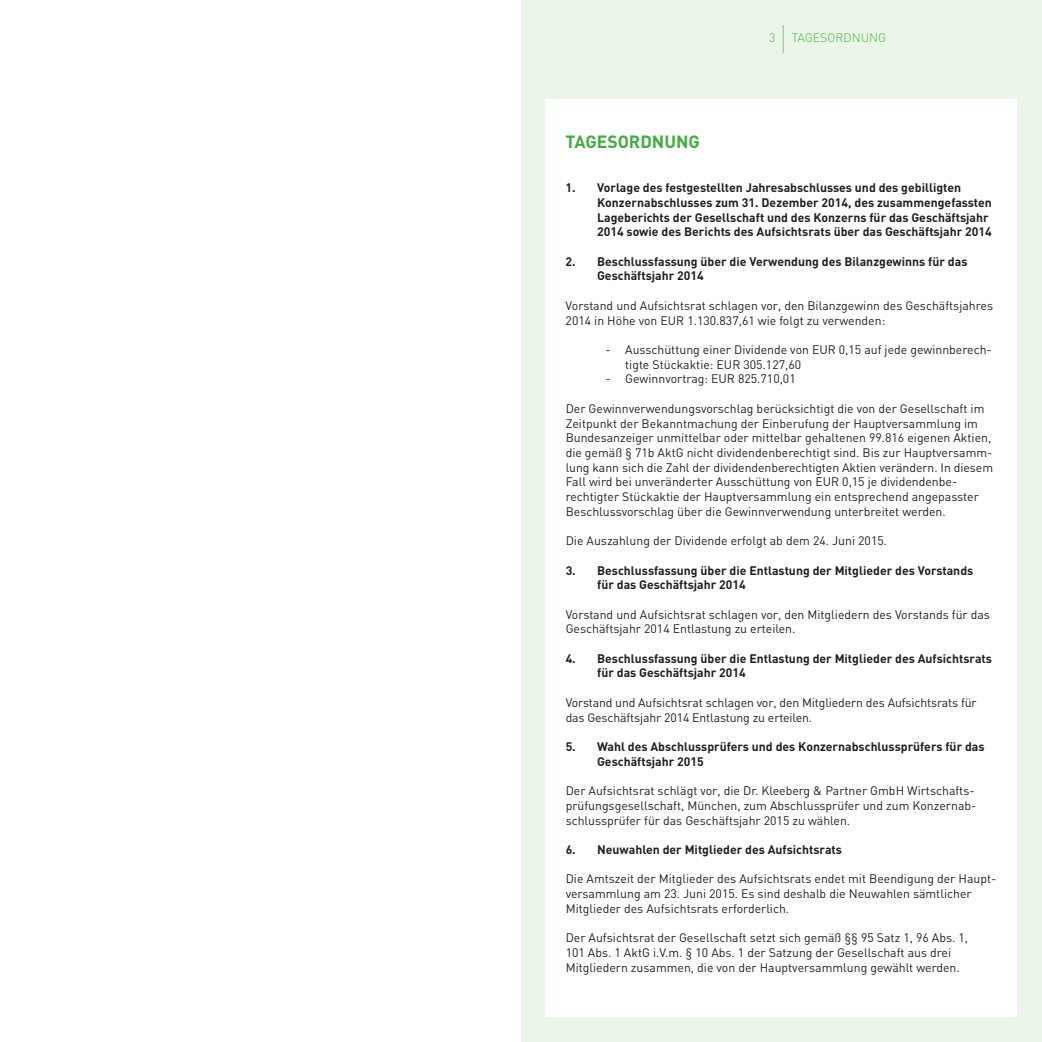
<style>
.page{position:relative;width:1042px;height:1042px;background:#fff}
.page>*{position:absolute;margin:0;border:0;box-sizing:border-box;transform-origin:0 0}
.t1{font:300 33.07px "DIN";color:#49b748;scale:.37 1}
.t2{font:700 17.5px "DIN";color:#44aa42}
.t3{font:12.25px/14.7px "DIN";color:#231f20}
.t4{font:700 12.25px/14.7px "DIN";color:#231f20}
.t5{font:300 12.25px "DIN";color:#49b748}
</style>
<div class="page">
<div style="left:521px;top:0;width:521px;height:1042px;background:#ebf5e8"></div>
<div style="left:546px;top:99px;width:471px;height:918px;background:#fff"></div>
<p class="t5" style="left:769px;top:30px;width:8px">3</p>
<h1 class="t1" style="left:781px;top:17px;width:12px">|</h1>
<p class="t5" style="left:792px;top:30px;width:96px">TAGESORDNUNG</p>
<h2 class="t2" style="left:566px;top:130px;width:135px">TAGESORDNUNG</h2>
<p class="t4" style="left:597px;top:180px;width:396px;text-indent:-31px">1. Vorlage des festgestellten Jahresabschlusses und des gebilligten Konzernabschlusses zum 31. Dezember 2014, des zusammengefassten Lageberichts der Gesellschaft und des Konzerns für das Geschäftsjahr 2014 sowie des Berichts des Aufsichtsrats über das Geschäftsjahr 2014</p>
<p class="t4" style="left:597px;top:254px;width:372px;text-indent:-31px">2. Beschlussfassung über die Verwendung des Bilanzgewinns für das<br>Geschäftsjahr 2014</p>
<p class="t3" style="left:566px;top:298px;width:429px">Vorstand und Aufsichtsrat schlagen vor, den Bilanzgewinn des Geschäftsjahres<br>2014 in Höhe von EUR 1.130.837,61 wie folgt zu verwenden:</p>
<p class="t3" style="left:625px;top:342px;width:368px;text-indent:-20px">- Ausschüttung einer Dividende von EUR 0,15 auf jede gewinnberech&shy;tigte Stückaktie: EUR 305.127,60</p>
<p class="t3" style="left:605px;top:371px;width:192px">- Gewinnvortrag: EUR 825.710,01</p>
<p class="t3" style="left:566px;top:401px;width:429px">Der Gewinnverwendungsvorschlag berücksichtigt die von der Gesellschaft im Zeitpunkt der Bekanntmachung der Einberufung der Hauptversammlung im Bundesanzeiger unmittelbar oder mittelbar gehaltenen 99.816 eigenen Aktien, die gemäß § 71b AktG nicht dividendenberechtigt sind. Bis zur Hauptversamm&shy;lung kann sich die Zahl der dividendenberechtigten Aktien verändern. In diesem Fall wird bei unveränderter Ausschüttung von EUR 0,15 je dividendenbe&shy;rechtigter Stückaktie der Hauptversammlung ein entsprechend angepasster Beschlussvorschlag über die Gewinnverwendung unterbreitet werden.</p>
<p class="t3" style="left:566px;top:533px;width:323px">Die Auszahlung der Dividende erfolgt ab dem 24. Juni 2015.</p>
<p class="t4" style="left:597px;top:562px;width:378px;text-indent:-31px">3. Beschlussfassung über die Entlastung der Mitglieder des Vorstands für das Geschäftsjahr 2014</p>
<p class="t3" style="left:566px;top:606px;width:426px">Vorstand und Aufsichtsrat schlagen vor, den Mitgliedern des Vorstands für das<br>Geschäftsjahr 2014 Entlastung zu erteilen.</p>
<p class="t4" style="left:597px;top:650px;width:396px;text-indent:-31px">4. Beschlussfassung über die Entlastung der Mitglieder des Aufsichtsrats für das Geschäftsjahr 2014</p>
<p class="t3" style="left:566px;top:695px;width:412px">Vorstand und Aufsichtsrat schlagen vor, den Mitgliedern des Aufsichtsrats für das Geschäftsjahr 2014 Entlastung zu erteilen.</p>
<p class="t4" style="left:597px;top:739px;width:389px;text-indent:-31px">5. Wahl des Abschlussprüfers und des Konzernabschlussprüfers für das<br>Geschäftsjahr 2015</p>
<p class="t3" style="left:566px;top:783px;width:412px">Der Aufsichtsrat schlägt vor, die Dr. Kleeberg &amp; Partner GmbH Wirtschafts&shy;prüfungsgesellschaft, München, zum Abschlussprüfer und zum Konzernab&shy;schlussprüfer für das Geschäftsjahr 2015 zu wählen.</p>
<p class="t4" style="left:566px;top:842px;width:278px">6. Neuwahlen der Mitglieder des Aufsichtsrats</p>
<p class="t3" style="left:566px;top:871px;width:432px">Die Amtszeit der Mitglieder des Aufsichtsrats endet mit Beendigung der Haupt&shy;versammlung am 23. Juni 2015. Es sind deshalb die Neuwahlen sämtlicher<br>Mitglieder des Aufsichtsrats erforderlich.</p>
<p class="t3" style="left:566px;top:930px;width:404px">Der Aufsichtsrat der Gesellschaft setzt sich gemäß §§ 95 Satz 1, 96 Abs. 1,<br>101 Abs. 1 AktG i.V.m. § 10 Abs. 1 der Satzung der Gesellschaft aus drei<br>Mitgliedern zusammen, die von der Hauptversammlung gewählt werden.</p>
</div>
